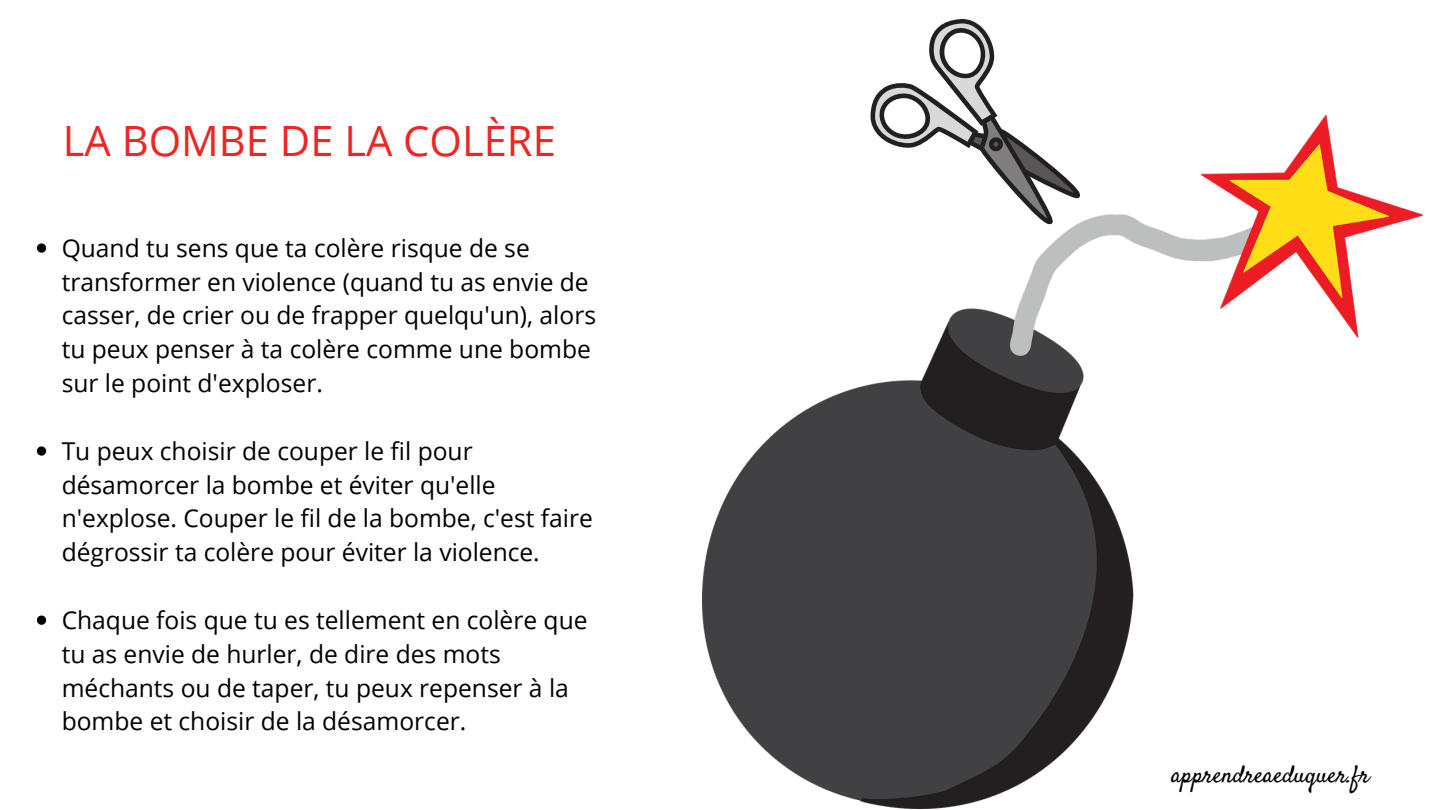
<style>
.page{position:relative;width:1440px;height:810px;background:#fff}
.page>*{position:absolute;margin:0;border:0;box-sizing:border-box;transform-origin:0 0}
.t1{font:41.7px "Open Sans";color:#ee2523}
.t2{font:24.6px/33.8px "Open Sans";color:#000}
.t3{font:24px "Satisfy";color:#000}
</style>
<div class="page">
<img style="left:702px;top:116px;width:721px;height:693px">
<svg style="left:857px;top:19px;width:235px;height:210px"></svg>
<svg style="left:37px;top:243px;width:9px;height:10px"></svg>
<svg style="left:37px;top:446px;width:9px;height:10px"></svg>
<svg style="left:37px;top:616px;width:9px;height:9px"></svg>
<h1 class="t1" style="left:63px;top:112px;width:495px">LA BOMBE DE LA COLÈRE</h1>
<p class="t2" style="left:62px;top:230px;width:536px">Quand tu sens que ta colère risque de se transformer en violence (quand tu as envie de casser, de crier ou de frapper quelqu'un), alors tu peux penser à ta colère comme une bombe sur le point d'exploser.</p>
<p class="t2" style="left:62px;top:433px;width:533px">Tu peux choisir de couper le fil pour désamorcer la bombe et éviter qu'elle n'explose. Couper le fil de la bombe, c'est faire dégrossir ta colère pour éviter la violence.</p>
<p class="t2" style="left:62px;top:602px;width:527px">Chaque fois que tu es tellement en colère que tu as envie de hurler, de dire des mots méchants ou de taper, tu peux repenser à la bombe et choisir de la désamorcer.</p>
<p class="t3" style="left:1172px;top:760px;width:199px">apprendreaeduquer.fr</p>
</div>
